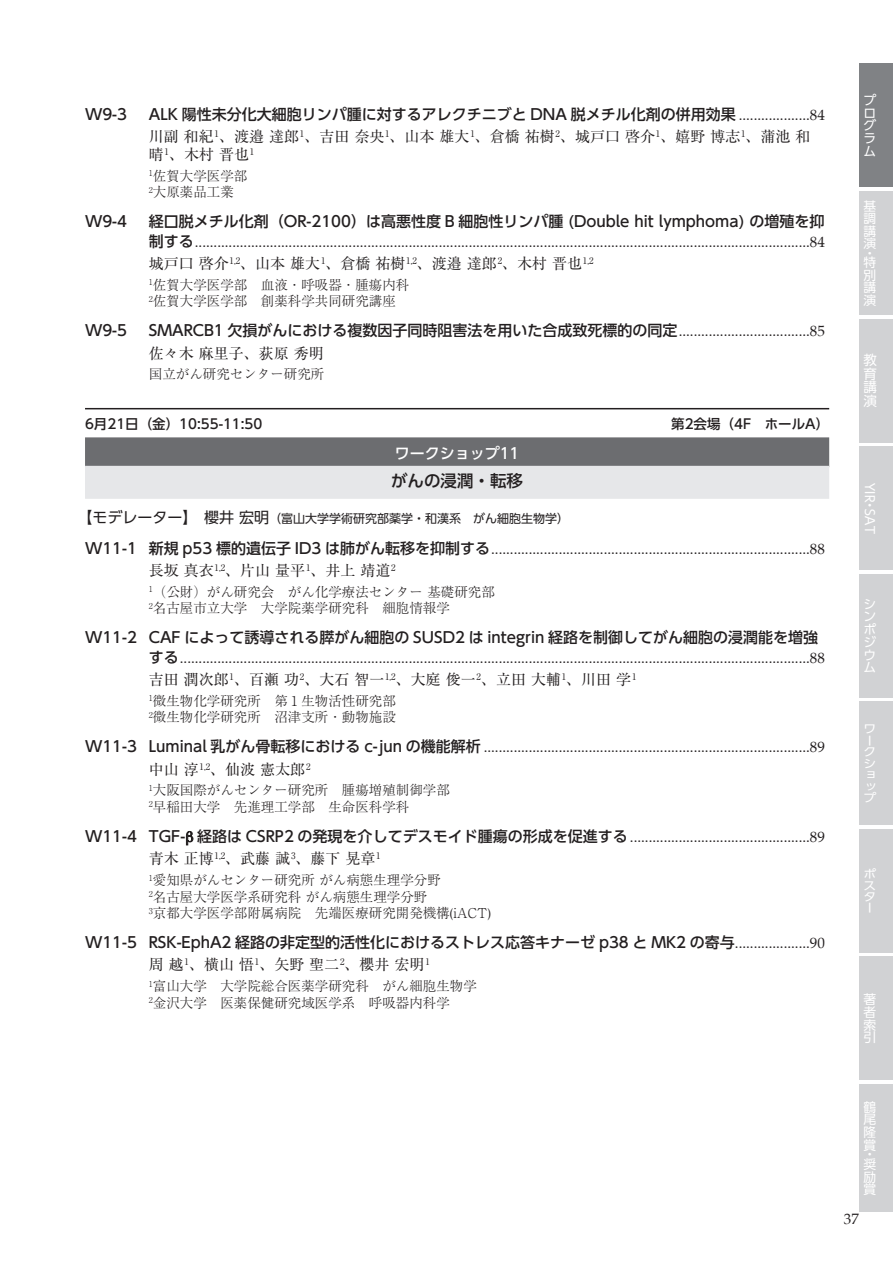
<style>
.page{position:relative;width:893px;height:1263px;background:#fff}
.page>*{position:absolute;margin:0;border:0;box-sizing:border-box;transform-origin:0 0}
.t1{font:500 16.5px "UD Shin Go Pro";color:#231f20}
.t2{font:15px/19.5px "Palatino";color:#231f20}
.t3{font:500 15px "UD Shin Go Pro";color:#231f20}
.t4{font:15px/18px "Ryumin Pro";color:#231f20}
.t5{font:500 15px "UD Shin Go Pro";color:#fff}
.t6{font:300 13.5px/16.5px "Ryumin Pro";color:#231f20}
.t7{font:500 13.5px "UD Shin Go Pro";color:#231f20}
.t8{font:13.5px/13.5px "UD Shin Go Pro";color:#fff;text-align:justify}
.t9{font:12.75px/12.8px "UD Shin Go Pro";color:#fff;text-align:justify}
.t10{font:12.45px/12.5px "UD Shin Go Pro";color:#fff;text-align:justify}
.t11{font:12px "UD Shin Go Pro";color:#231f20}
.t12{font:11.55px/11.4px "UD Shin Go Pro";color:#fff;text-align:justify;scale:1.11 1}
.s1{font-family:"Palatino";font-weight:400}
.s2{font-family:"UD Shin Go Pro";font-weight:500}
.s3{font-size:15px}
</style>
<div class="page">
<hr style="left:85px;top:408px;width:744px;height:1px;background:#231f20">
<div style="left:85px;top:437px;width:744px;height:30px;background:#6c6d70"></div>
<div style="left:85px;top:466px;width:744px;height:33px;background:#e6e7e9"></div>
<div style="left:859px;top:64px;width:34px;height:123px;background:#808285"></div>
<div style="left:859px;top:191px;width:34px;height:124px;background:#d1d2d4"></div>
<div style="left:859px;top:319px;width:34px;height:123px;background:#d1d2d4"></div>
<div style="left:859px;top:446px;width:34px;height:124px;background:#d1d2d4"></div>
<div style="left:859px;top:574px;width:34px;height:123px;background:#d1d2d4"></div>
<div style="left:859px;top:957px;width:34px;height:123px;background:#d1d2d4"></div>
<div style="left:859px;top:1084px;width:34px;height:128px;background:#d1d2d4"></div>
<div style="left:859px;top:702px;width:34px;height:123px;background:#d1d2d4"></div>
<div style="left:859px;top:829px;width:34px;height:123px;background:#d1d2d4"></div>
<p class="t3" style="left:85px;top:108px;width:44px">W9-3</p>
<p class="t3" style="left:149px;top:108px;width:678px">ALK 陽性未分化大細胞リンパ腫に対するアレクチニブと DNA 脱メチル化剤の併用効果 <span class="s1">...................84</span></p>
<p class="t4" style="left:149px;top:129px;width:663px">川副 和紀<sup>1</sup>、渡邉 達郎<sup>1</sup>、吉田 奈央<sup>1</sup>、山本 雄大<sup>1</sup>、倉橋 祐樹<sup>2</sup>、城戸口 啓介<sup>1</sup>、嬉野 博志<sup>1</sup>、蒲池 和晴<sup>1</sup>、木村 晋也<sup>1</sup></p>
<p class="t6" style="left:149px;top:169px;width:100px"><sup>1</sup>佐賀大学医学部<br><sup>2</sup>大原薬品工業</p>
<p class="t3" style="left:85px;top:216px;width:44px">W9-4</p>
<p class="t2" style="left:149px;top:213px;width:678px"><span class="s2">経口脱メチル化剤（OR-2100）は高悪性度 B 細胞性リンパ腫 (Double hit lymphoma) の増殖を抑制する</span>....................................................................................................................................................................84</p>
<p class="t4" style="left:149px;top:256px;width:446px">城戸口 啓介<sup>1,2</sup>、山本 雄大<sup>1</sup>、倉橋 祐樹<sup>1,2</sup>、渡邉 達郎<sup>2</sup>、木村 晋也<sup>1,2</sup></p>
<p class="t6" style="left:149px;top:278px;width:262px"><sup>1</sup>佐賀大学医学部　血液・呼吸器・腫瘍内科<br><sup>2</sup>佐賀大学医学部　創薬科学共同研究講座</p>
<p class="t3" style="left:85px;top:325px;width:44px">W9-5</p>
<p class="t3" style="left:149px;top:325px;width:678px">SMARCB1 欠損がんにおける複数因子同時阻害法を用いた合成致死標的の同定<span class="s1">...................................85</span></p>
<p class="t4" style="left:149px;top:346px;width:176px">佐々木 麻里子、荻原 秀明</p>
<p class="t6" style="left:149px;top:368px;width:177px">国立がん研究センター研究所</p>
<p class="t7" style="left:85px;top:418px;width:179px">6月21日（金）10:55-11:50</p>
<p class="t7" style="left:671px;top:418px;width:159px">第2会場（4F ホールA）</p>
<p class="t5" style="left:395px;top:447px;width:126px">ワークショップ11</p>
<p class="t1" style="left:391px;top:474px;width:133px">がんの浸潤・転移</p>
<p class="t11" style="left:78px;top:514px;width:493px"><span class="s3">【モデレーター】櫻井 宏明</span>（富山大学学術研究部薬学・和漢系　がん細胞生物学）</p>
<p class="t2" style="left:85px;top:540px;width:741px"><span class="s2">W11-1 新規 p53 標的遺伝子 ID3 は肺がん転移を抑制する</span>.....................................................................................88</p>
<p class="t4" style="left:149px;top:563px;width:248px">長坂 真衣<sup>1,2</sup>、片山 量平<sup>1</sup>、井上 靖道<sup>2</sup></p>
<p class="t6" style="left:149px;top:585px;width:348px"><sup>1</sup>（公財）がん研究会　がん化学療法センター 基礎研究部<br><sup>2</sup>名古屋市立大学　大学院薬学研究科　細胞情報学</p>
<p class="t2" style="left:149px;top:629px;width:678px;text-indent:-64px"><span class="s2">W11-2 CAF によって誘導される膵がん細胞の SUSD2 は integrin 経路を制御してがん細胞の浸潤能を増強する</span>........................................................................................................................................................................88</p>
<p class="t4" style="left:149px;top:672px;width:489px">吉田 潤次郎<sup>1</sup>、百瀬 功<sup>2</sup>、大石 智一<sup>1,2</sup>、大庭 俊一<sup>2</sup>、立田 大輔<sup>1</sup>、川田 学<sup>1</sup></p>
<p class="t6" style="left:149px;top:694px;width:249px"><sup>1</sup>微生物化学研究所　第１生物活性研究部<br><sup>2</sup>微生物化学研究所　沼津支所・動物施設</p>
<p class="t2" style="left:85px;top:738px;width:741px"><span class="s2">W11-3 Luminal 乳がん骨転移における c-jun の機能解析</span> .......................................................................................89</p>
<p class="t4" style="left:149px;top:762px;width:163px">中山 淳<sup>1,2</sup>、仙波 憲太郎<sup>2</sup></p>
<p class="t6" style="left:149px;top:784px;width:303px"><sup>1</sup>大阪国際がんセンター研究所　腫瘍増殖制御学部<br><sup>2</sup>早稲田大学　先進理工学部　生命医科学科</p>
<p class="t2" style="left:85px;top:828px;width:741px"><span class="s2">W11-4 TGF- 経路は CSRP2 の発現を介してデスモイド腫瘍の形成を促進する</span>................................................89</p>
<p class="t4" style="left:149px;top:852px;width:233px">青木 正博<sup>1,2</sup>、武藤 誠<sup>3</sup>、藤下 晃章<sup>1</sup></p>
<p class="t6" style="left:149px;top:873px;width:344px"><sup>1</sup>愛知県がんセンター研究所 がん病態生理学分野<br><sup>2</sup>名古屋大学医学系研究科 がん病態生理学分野<br><sup>3</sup>京都大学医学部附属病院　先端医療研究開発機構(iACT)</p>
<p class="t3" style="left:85px;top:937px;width:741px">W11-5 RSK-EphA2 経路の非定型的活性化におけるストレス応答キナーゼ p38 と MK2 の寄与<span class="s1">....................90</span></p>
<p class="t4" style="left:149px;top:958px;width:282px">周 越<sup>1</sup>、横山 悟<sup>1</sup>、矢野 聖二<sup>2</sup>、櫻井 宏明<sup>1</sup></p>
<p class="t6" style="left:149px;top:980px;width:330px"><sup>1</sup>富山大学　大学院総合医薬学研究科　がん細胞生物学<br><sup>2</sup>金沢大学　医薬保健研究域医学系　呼吸器内科学</p>
<p class="t9" style="left:863px;top:95px;width:14px">プログラム</p>
<p class="t10" style="left:863px;top:202px;width:14px">基調講演</p>
<p class="t10" style="left:863px;top:250px;width:14px;line-height:9.3px">・特</p>
<p class="t10" style="left:863px;top:270px;width:14px">別講演</p>
<p class="t8" style="left:863px;top:355px;width:15px">教育講演</p>
<p class="t9" style="left:863px;top:485px;width:14px;line-height:11.9px">Y<br>IR・</p>
<p class="t9" style="left:863px;top:510px;width:14px">S</p>
<p class="t9" style="left:863px;top:519px;width:14px;line-height:9.6px">A<br>T</p>
<p class="t9" style="left:863px;top:599px;width:14px">シンポジウム</p>
<p class="t12" style="left:863px;top:725px;width:13px">ワークショップ</p>
<p class="t9" style="left:863px;top:862px;width:14px;line-height:12.1px">ターセッ</p>
<p class="t12" style="left:863px;top:869px;width:13px">ポスター</p>
<p class="t9" style="left:863px;top:995px;width:14px">著者索引</p>
<p class="t9" style="left:863px;top:1102px;width:14px">鶴尾隆賞</p>
<p class="t9" style="left:863px;top:1151px;width:14px;line-height:9.6px">・奨</p>
<p class="t9" style="left:863px;top:1172px;width:14px">励賞</p>
<p class="t2" style="left:844px;top:1210px;width:16px">37</p>
</div>
